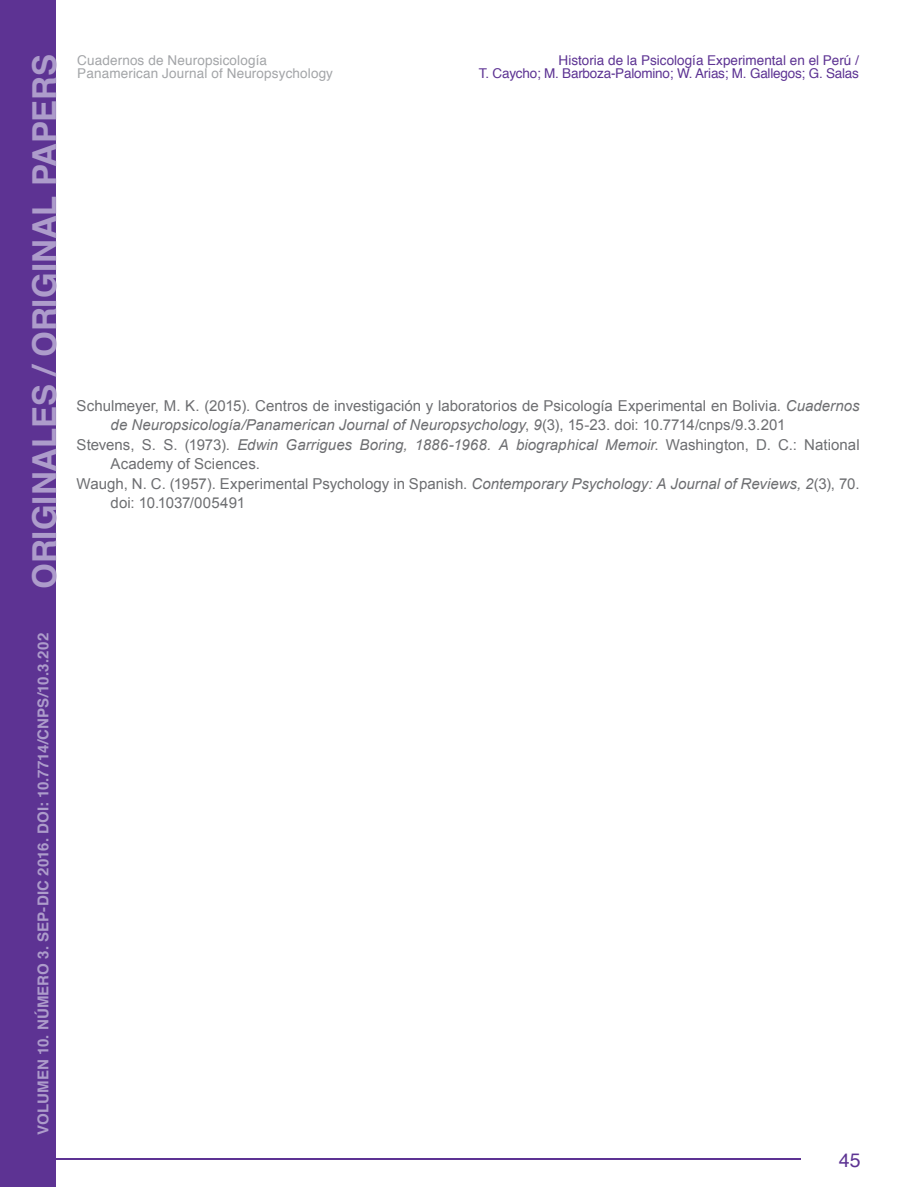
<style>
.page{position:relative;width:915px;height:1187px;background:#fff}
.page>*{position:absolute;margin:0;border:0;box-sizing:border-box;transform-origin:0 0}
.t1{font:700 33px "Helvetica";letter-spacing:-.005em;color:#ad9ccb}
.t2{font:19.5px "Helvetica";color:#5d3393}
.t3{font:15px "Arial";letter-spacing:.005em;color:#6d6e71}
.t4{font:italic 15px "Arial";letter-spacing:.005em;color:#6d6e71}
.t5{font:700 15px "Helvetica";letter-spacing:.01em;color:#ad9ccb}
.t6{font:13.5px/13.5px "Helvetica";color:#5d3393;text-align:right}
.t7{font:13.5px/13.5px "Helvetica";letter-spacing:.01em;color:#a3a5a8}
.s1{font-style:italic}
.s2{font-style:normal}
</style>
<div class="page">
<div style="left:0;top:0;width:55px;height:1186px;background:#5d3393"></div>
<hr style="left:0;top:1157px;width:800px;height:2px;background:#5d3393">
<h1 class="t1" style="left:18px;top:589px;width:536px;rotate:-90deg">ORIGINALES / ORIGINAL PAPERS</h1>
<p class="t7" style="left:77px;top:54px;width:257px">Cuadernos de Neuropsicología<br>Panamerican Journal of Neuropsychology</p>
<p class="t6" style="left:478px;top:54px;width:381px">Historia de la Psicología Experimental en el Perú /<br>T. Caycho; M. Barboza-Palomino; W. Arias; M. Gallegos; G. Salas</p>
<p class="t3" style="left:77px;top:396px;width:784px">Schulmeyer, M. K. (2015). Centros de investigación y laboratorios de Psicología Experimental en Bolivia. <span class="s1">Cuadernos</span></p>
<p class="t4" style="left:111px;top:415px;width:676px">de Neuropsicología/Panamerican Journal of Neuropsychology<span class="s2">,</span> 9<span class="s2">(3), 15-23. doi: 10.7714/cnps/9.3.201</span></p>
<p class="t4" style="left:77px;top:435px;width:784px"><span class="s2">Stevens, S. S. (1973).</span> Edwin Garrigues Boring, 1886-1968. A biographical Memoir<span class="s2">. Washington, D. C.: National</span></p>
<p class="t3" style="left:111px;top:454px;width:151px">Academy of Sciences.</p>
<p class="t3" style="left:77px;top:474px;width:784px">Waugh, N. C. (1957). Experimental Psychology in Spanish. <span class="s1">Contemporary Psychology: A Journal of Reviews, 2</span>(3), 70.</p>
<p class="t3" style="left:111px;top:493px;width:136px">doi: 10.1037/005491</p>
<p class="t5" style="left:31px;top:1134px;width:503px;rotate:-90deg">VOLUMEN 10. NÚMERO 3. SEP-DIC 2016. DOI: 10.7714/CNPS/10.3.202</p>
<h2 class="t2" style="left:838px;top:1144px;width:23px">45</h2>
</div>
